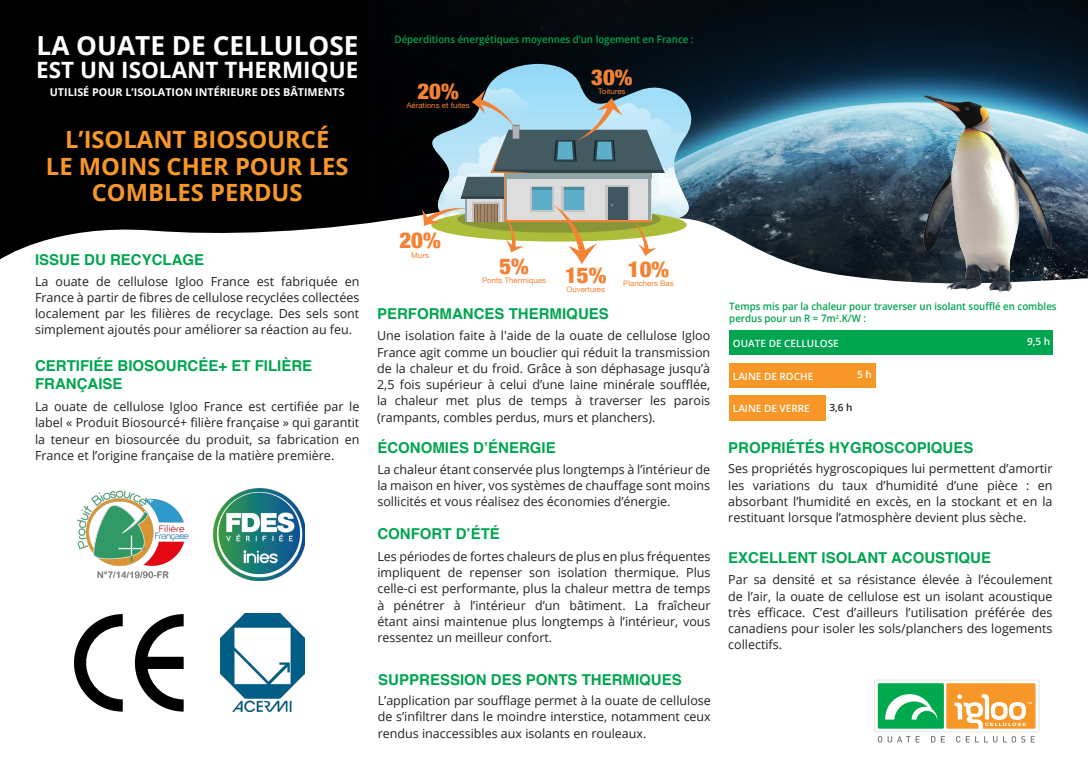
<style>
.page{position:relative;width:1088px;height:780px;background:#fff}
.page>*{position:absolute;margin:0;border:0;box-sizing:border-box;transform-origin:0 0}
.t1{font:700 26.25px "Open Sans";color:#fff}
.t2{font:700 23.75px "Open Sans";color:#f79727}
.t3{font:700 22.5px "Open Sans";color:#fff}
.t4{font:900 condensed 22px "Helvetica Neue";color:#f48235}
.t5{font:700 15px/18px "Helvetica";color:#00a54f}
.t6{font:12.5px/16.2px "Open Sans";color:#231f20;text-align:justify}
.t7{font:700 10.75px "Open Sans";color:#fff}
.t8{font:600 10.25px/12px "Open Sans";color:#00a54f;scale:.94 1}
.t9{font:600 10px "Open Sans";color:#fff}
.t10{font:600 10px "Open Sans";color:#231f20}
.t11{font:7.62px "Helvetica Neue";color:#f48235}
</style>
<div class="page">
<div style="left:1px;top:0;width:1086px;height:779px;background:#000"></div>
<img style="left:377px;top:0;width:710px;height:204px">
<div style="left:0;top:204px;width:1088px;height:575px;background:#fff"></div>
<svg style="left:410px;top:64px;width:295px;height:200px;background:#869896"></svg>
<svg style="left:874px;top:679px;width:165px;height:63px;background:#bcc78f"></svg>
<div style="left:729px;top:331px;width:324px;height:24px;background:#00a54f"></div>
<div style="left:729px;top:363px;width:147px;height:24px;background:#f79727"></div>
<div style="left:729px;top:395px;width:97px;height:25px;background:#f79727"></div>
<img style="left:919px;top:75px;width:139px;height:223px">
<img style="left:74px;top:488px;width:116px;height:92px">
<svg style="left:74px;top:614px;width:49px;height:97px"></svg>
<svg style="left:135px;top:614px;width:48px;height:97px"></svg>
<img style="left:220px;top:613px;width:85px;height:98px">
<img style="left:214px;top:488px;width:91px;height:92px">
<p class="t1" style="left:36px;top:27px;width:324px">LA OUATE DE CELLULOSE</p>
<p class="t3" style="left:36px;top:54px;width:324px">EST UN ISOLANT THERMIQUE</p>
<p class="t7" style="left:50px;top:84px;width:296px">UTILISÉ POUR L’ISOLATION INTÉRIEURE DES BÂTIMENTS</p>
<p class="t2" style="left:65px;top:122px;width:266px">L’ISOLANT BIOSOURCÉ</p>
<p class="t2" style="left:46px;top:149px;width:304px">LE MOINS CHER POUR LES</p>
<p class="t2" style="left:92px;top:176px;width:212px">COMBLES PERDUS</p>
<p class="t5" style="left:35px;top:250px;width:171px">ISSUE DU RECYCLAGE</p>
<p class="t6" style="left:35px;top:272px;width:326px">La ouate de cellulose Igloo France est fabriquée en France à partir de fibres de cellulose recyclées collectées localement par les filières de recyclage. Des sels sont simplement ajoutés pour améliorer sa réaction au feu.</p>
<p class="t5" style="left:35px;top:356px;width:279px">CERTIFIÉE BIOSOURCÉE+ ET FILIÈRE<br>FRANÇAISE</p>
<p class="t6" style="left:35px;top:398px;width:326px">La ouate de cellulose Igloo France est certifiée par le label « Produit Biosourcé+ filière française » qui garantit la teneur en biosourcée du produit, sa fabrication en France et l’origine française de la matière première.</p>
<p class="t8" style="left:394px;top:34px;width:320px">Déperditions énergétiques moyennes d’un logement en France :</p>
<p class="t4" style="left:417px;top:73px;width:43px">20%</p>
<p class="t11" style="left:406px;top:100px;width:65px">Aérations et fuites</p>
<p class="t4" style="left:591px;top:59px;width:43px">30%</p>
<p class="t11" style="left:598px;top:86px;width:29px">Toitures</p>
<p class="t4" style="left:399px;top:222px;width:43px">20%</p>
<p class="t11" style="left:411px;top:249px;width:19px">Murs</p>
<p class="t4" style="left:499px;top:248px;width:31px">5%</p>
<p class="t11" style="left:482px;top:274px;width:65px">Ponts Thermiques</p>
<p class="t4" style="left:628px;top:251px;width:43px">10%</p>
<p class="t4" style="left:565px;top:257px;width:43px">15%</p>
<p class="t11" style="left:623px;top:278px;width:52px">Planchers Bas</p>
<p class="t11" style="left:566px;top:284px;width:40px">Ouvertures</p>
<p class="t5" style="left:377px;top:305px;width:233px">PERFORMANCES THERMIQUES</p>
<p class="t6" style="left:377px;top:327px;width:335px">Une isolation faite à l'aide de la ouate de cellulose Igloo France agit comme un bouclier qui réduit la transmission de la chaleur et du froid. Grâce à son déphasage jusqu’à 2,5 fois supérieur à celui d’une laine minérale soufflée, la chaleur met plus de temps à traverser les parois (rampants, combles perdus, murs et planchers).</p>
<p class="t5" style="left:377px;top:438px;width:180px">ÉCONOMIES D’ÉNERGIE</p>
<p class="t6" style="left:377px;top:460px;width:334px">La chaleur étant conservée plus longtemps à l’intérieur de la maison en hiver, vos systèmes de chauffage sont moins sollicités et vous réalisez des économies d’énergie.</p>
<p class="t5" style="left:377px;top:525px;width:124px">CONFORT D’ÉTÉ</p>
<p class="t6" style="left:377px;top:548px;width:335px">Les périodes de fortes chaleurs de plus en plus fréquentes impliquent de repenser son isolation thermique. Plus celle-ci est performante, plus la chaleur mettra de temps à pénétrer à l’intérieur d’un bâtiment. La fraîcheur étant ainsi maintenue plus longtemps à l’intérieur, vous ressentez un meilleur confort.</p>
<p class="t5" style="left:378px;top:670px;width:305px">SUPPRESSION DES PONTS THERMIQUES</p>
<p class="t6" style="left:378px;top:692px;width:335px">L’application par soufflage permet à la ouate de cellulose de s’infiltrer dans le moindre interstice, notamment ceux rendus inaccessibles aux isolants en rouleaux.</p>
<p class="t8" style="left:729px;top:300px;width:350px">Temps mis par la chaleur pour traverser un isolant soufflé en combles perdus pour un R = 7m<sup>2</sup>.K/W :</p>
<p class="t9" style="left:733px;top:336px;width:107px">OUATE DE CELLULOSE</p>
<p class="t9" style="left:733px;top:369px;width:82px">LAINE DE ROCHE</p>
<p class="t9" style="left:733px;top:401px;width:78px">LAINE DE VERRE</p>
<p class="t9" style="left:857px;top:367px;width:16px">5 h</p>
<p class="t10" style="left:829px;top:400px;width:25px">3,6 h</p>
<p class="t9" style="left:1027px;top:335px;width:25px">9,5 h</p>
<p class="t5" style="left:728px;top:438px;width:247px">PROPRIÉTÉS HYGROSCOPIQUES</p>
<p class="t6" style="left:728px;top:460px;width:326px">Ses propriétés hygroscopiques lui permettent d’amortir les variations du taux d’humidité d’une pièce : en absorbant l’humidité en excès, en la stockant et en la restituant lorsque l’atmosphère devient plus sèche.</p>
<p class="t5" style="left:728px;top:549px;width:264px">EXCELLENT ISOLANT ACOUSTIQUE</p>
<p class="t6" style="left:728px;top:571px;width:326px">Par sa densité et sa résistance élevée à l’écoulement de l’air, la ouate de cellulose est un isolant acoustique très efficace. C’est d’ailleurs l’utilisation préférée des canadiens pour isoler les sols/planchers des logements collectifs.</p>
</div>
